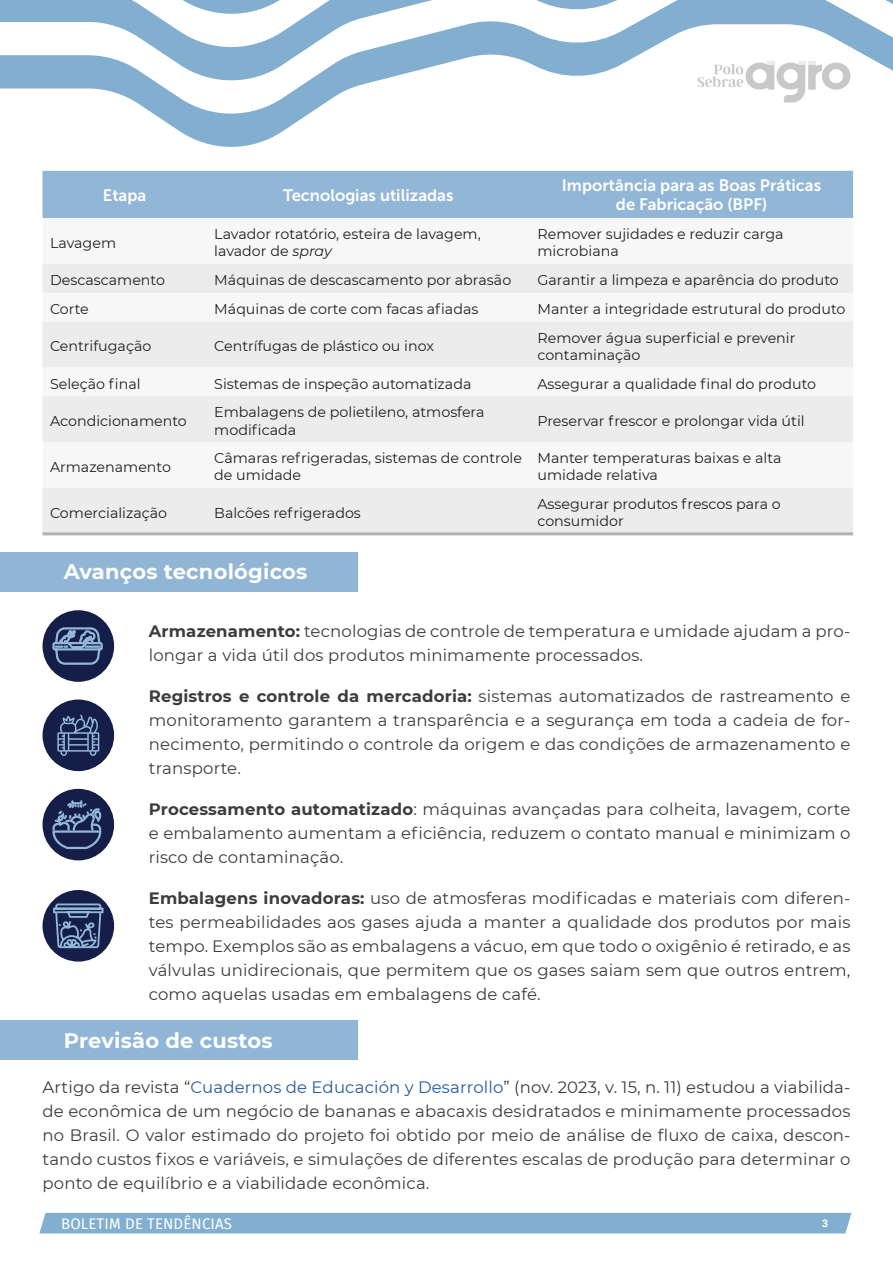
<style>
.page{position:relative;width:893px;height:1263px;background:#fff}
.page>*{position:absolute;margin:0;border:0;box-sizing:border-box;transform-origin:0 0}
.Titulo_destaque{font:700 21px "Montserrat";letter-spacing:.01em;color:#fff}
.Corpo11pt{font:16.5px/24px "Montserrat";letter-spacing:.01em;color:#3c3c3c;text-align:justify}
.titulo_tabela{font:16.5px/19.8px "Museo Sans 700";color:#fff;text-align:center}
.t1{font:15px "Fira Sans";letter-spacing:.01em;color:#fff}
.texto_tabela{font:14.25px/17.1px "Montserrat";color:#231f20}
.t2{font:700 10.5px "Roboto";color:#fff}
.s1{font-style:italic}
.s2{font-weight:700}
.s3{color:#285aa0}
</style>
<div class="page">
<svg style="left:0;top:86px;width:357px;height:61px"></svg>
<svg style="left:0;top:19px;width:893px;height:67px"></svg>
<svg style="left:0;top:0;width:893px;height:19px"></svg>
<div style="left:39px;top:1213px;width:812px;height:20px;background:#82afcf"></div>
<svg style="left:697px;top:61px;width:153px;height:42px"></svg>
<div style="left:0;top:552px;width:357px;height:39px;background:#90b5d5"></div>
<div style="left:0;top:1020px;width:357px;height:40px;background:#90b5d5"></div>
<div style="left:43px;top:610px;width:71px;height:72px;background:#141e48;border-radius:50%"></div>
<div style="left:43px;top:699px;width:71px;height:72px;background:#141e48;border-radius:50%"></div>
<div style="left:43px;top:789px;width:71px;height:71px;background:#141e48;border-radius:50%"></div>
<div style="left:43px;top:890px;width:71px;height:71px;background:#141e48;border-radius:50%"></div>
<div style="left:43px;top:171px;width:810px;height:47px;background:#91b6d6"></div>
<svg style="left:43px;top:264px;width:810px;height:268px;fill:#ececec"></svg>
<hr style="left:43px;top:532px;width:164px;height:3px;background:#b3b2b2">
<hr style="left:207px;top:532px;width:323px;height:3px;background:#b3b2b2">
<hr style="left:530px;top:532px;width:323px;height:3px;background:#b3b2b2">
<svg style="left:52px;top:903px;width:53px;height:59px"></svg>
<svg style="left:57px;top:715px;width:43px;height:41px"></svg>
<svg style="left:51px;top:799px;width:51px;height:51px"></svg>
<svg style="left:52px;top:627px;width:51px;height:38px"></svg>
<p class="titulo_tabela" style="left:103px;top:185px;width:45px">Etapa</p>
<p class="titulo_tabela" style="left:283px;top:185px;width:172px">Tecnologias utilizadas</p>
<p class="titulo_tabela" style="left:562px;top:175px;width:261px">Importância para as Boas Práticas de Fabricação (BPF)</p>
<p class="texto_tabela" style="left:50px;top:234px;width:68px">Lavagem</p>
<p class="texto_tabela" style="left:214px;top:225px;width:268px">Lavador rotatório, esteira de lavagem, lavador de <span class="s1">spray</span></p>
<p class="texto_tabela" style="left:537px;top:225px;width:248px">Remover sujidades e reduzir carga microbiana</p>
<p class="texto_tabela" style="left:50px;top:271px;width:117px">Descascamento</p>
<p class="texto_tabela" style="left:214px;top:271px;width:298px">Máquinas de descascamento por abrasão</p>
<p class="texto_tabela" style="left:537px;top:271px;width:303px">Garantir a limpeza e aparência do produto</p>
<p class="texto_tabela" style="left:50px;top:300px;width:40px">Corte</p>
<p class="texto_tabela" style="left:214px;top:300px;width:266px">Máquinas de corte com facas afiadas</p>
<p class="texto_tabela" style="left:537px;top:300px;width:310px">Manter a integridade estrutural do produto</p>
<p class="texto_tabela" style="left:50px;top:337px;width:103px">Centrifugação</p>
<p class="texto_tabela" style="left:214px;top:337px;width:221px">Centrífugas de plástico ou inox</p>
<p class="texto_tabela" style="left:537px;top:329px;width:259px">Remover água superficial e prevenir contaminação</p>
<p class="texto_tabela" style="left:50px;top:375px;width:92px">Seleção final</p>
<p class="texto_tabela" style="left:214px;top:375px;width:259px">Sistemas de inspeção automatizada</p>
<p class="texto_tabela" style="left:537px;top:375px;width:280px">Assegurar a qualidade final do produto</p>
<p class="texto_tabela" style="left:50px;top:412px;width:138px">Acondicionamento</p>
<p class="texto_tabela" style="left:214px;top:403px;width:272px">Embalagens de polietileno, atmosfera modificada</p>
<p class="texto_tabela" style="left:537px;top:412px;width:269px">Preservar frescor e prolongar vida útil</p>
<p class="texto_tabela" style="left:50px;top:458px;width:123px">Armazenamento</p>
<p class="texto_tabela" style="left:214px;top:449px;width:309px">Câmaras refrigeradas, sistemas de controle de umidade</p>
<p class="texto_tabela" style="left:537px;top:449px;width:246px">Manter temperaturas baixas e alta umidade relativa</p>
<p class="texto_tabela" style="left:50px;top:504px;width:119px">Comercialização</p>
<p class="texto_tabela" style="left:214px;top:504px;width:148px">Balcões refrigerados</p>
<p class="texto_tabela" style="left:537px;top:495px;width:245px">Assegurar produtos frescos para o consumidor</p>
<p class="Titulo_destaque" style="left:64px;top:557px;width:245px">Avanços tecnológicos</p>
<p class="Corpo11pt" style="left:149px;top:618px;width:703px"><span class="s2">Armazenamento:</span> tecnologias de controle de temperatura e umidade ajudam a pro&shy;longar a vida útil dos produtos minimamente processados.</p>
<p class="Corpo11pt" style="left:149px;top:683px;width:703px"><span class="s2">Registros e controle da mercadoria:</span> sistemas automatizados de rastreamento e monitoramento garantem a transparência e a segurança em toda a cadeia de for&shy;necimento, permitindo o controle da origem e das condições de armazenamento e transporte.</p>
<p class="Corpo11pt" style="left:149px;top:796px;width:703px"><span class="s2">Processamento automatizado</span>: máquinas avançadas para colheita, lavagem, corte e embalamento aumentam a eficiência, reduzem o contato manual e minimizam o risco de contaminação.</p>
<p class="Corpo11pt" style="left:149px;top:885px;width:703px"><span class="s2">Embalagens inovadoras:</span> uso de atmosferas modificadas e materiais com diferen&shy;tes permeabilidades aos gases ajuda a manter a qualidade dos produtos por mais tempo. Exemplos são as embalagens a vácuo, em que todo o oxigênio é retirado, e as válvulas unidirecionais, que permitem que os gases saiam sem que outros entrem, como aquelas usadas em embalagens de café.</p>
<p class="Titulo_destaque" style="left:64px;top:1025px;width:210px">Previsão de custos</p>
<p class="Corpo11pt" style="left:43px;top:1075px;width:809px">Artigo da revista “<span class="s3">Cuadernos de Educación y Desarrollo</span>” (nov. 2023, v. 15, n. 11) estudou a viabilida&shy;de econômica de um negócio de bananas e abacaxis desidratados e minimamente processados no Brasil. O valor estimado do projeto foi obtido por meio de análise de fluxo de caixa, descon&shy;tando custos fixos e variáveis, e simulações de diferentes escalas de produção para determinar o ponto de equilíbrio e a viabilidade econômica.</p>
<p class="t1" style="left:61px;top:1213px;width:173px">BOLETIM DE TENDÊNCIAS</p>
<p class="t2" style="left:822px;top:1216px;width:8px">3</p>
</div>
